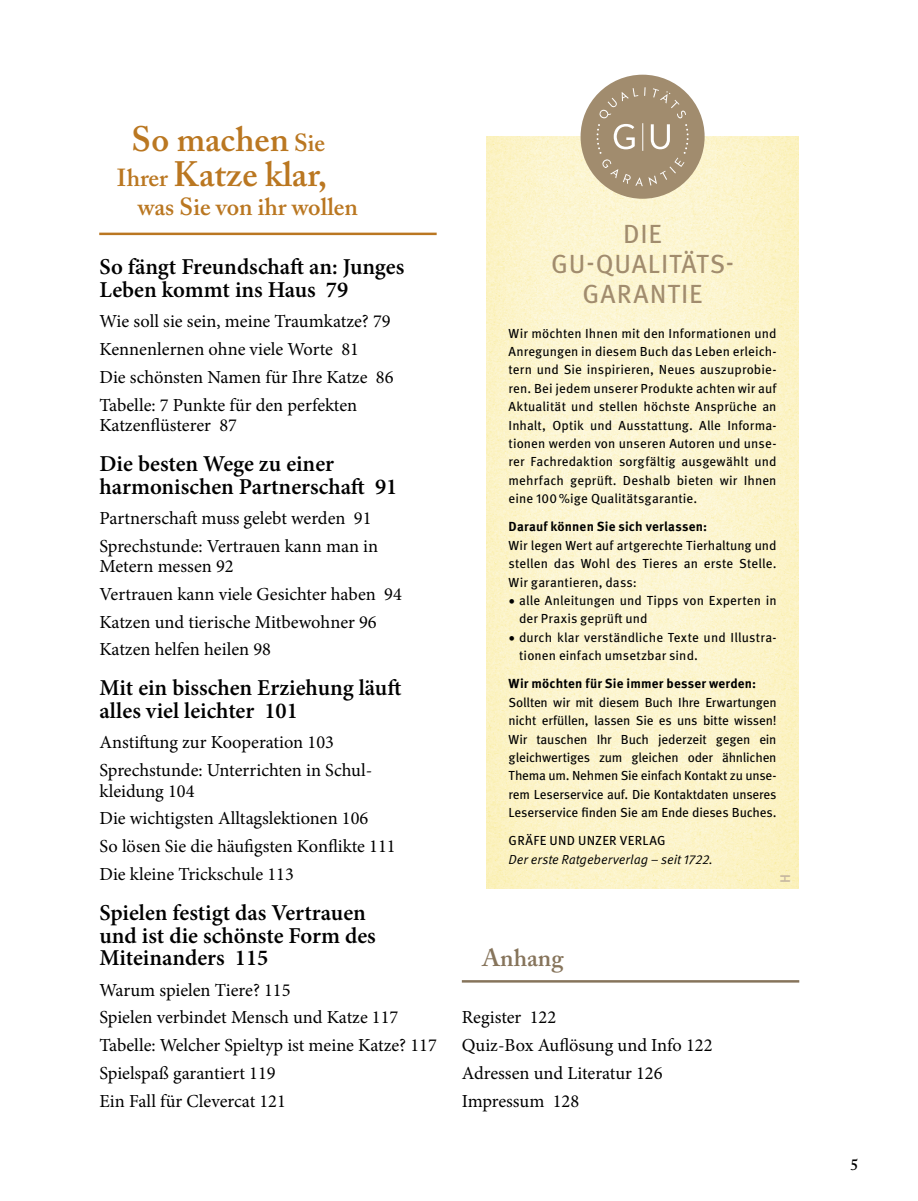
<style>
.page{position:relative;width:918px;height:1201px;background:#fff}
.page>*{position:absolute;margin:0;border:0;box-sizing:border-box;transform-origin:0 0}
.t1{font:600 35px/34.8px "Adobe Caslon Pro";color:#ba7721;text-align:center}
.t2{font:26.25px/29.8px "Meta OT";letter-spacing:.03em;color:#a18c6e;text-align:center}
.t3{font:600 24.5px "Adobe Caslon Pro";color:#ba7721}
.t4{font:600 24.5px "Adobe Caslon Pro";color:#86745b}
.t5{font:600 22.75px/22.8px "Minion Pro";color:#000}
.t6{font:18.38px/27.8px "Minion Pro";color:#000}
.t7{font:600 15.75px "Adobe Caslon Pro";color:#000}
.t8{font:500 14px "Meta OT";color:#c5b6a0}
.t9{font:13.12px/18.4px "Meta OT";letter-spacing:.005em;color:#000;text-align:justify}
.t10{font:700 13.12px "Meta OT";letter-spacing:.015em;color:#000}
.t11{font:13.12px "Meta OT Norm Ita";letter-spacing:-.005em;color:#000}
.s1{font-size:24.5px}
</style>
<div class="page">
<img style="left:486px;top:137px;width:313px;height:751px">
<div style="left:580px;top:75px;width:124px;height:124px;background:#a18c6e;border-radius:50%"></div>
<svg style="left:596px;top:87px;width:92px;height:99px"></svg>
<hr style="left:99px;top:233px;width:338px;height:2px;background:#ba7721">
<hr style="left:462px;top:980px;width:337px;height:2px;background:#86745b">
<h1 class="t1" style="left:117px;top:125px;width:212px">So machen <span class="s1">Sie<br>Ihrer</span> Katze klar,</h1>
<h3 class="t3" style="left:138px;top:197px;width:221px">was Sie von ihr wollen</h3>
<h3 class="t5" style="left:99px;top:258px;width:306px">So fängt Freundschaft an: Junges<br>Leben kommt ins Haus 79</h3>
<h3 class="t6" style="left:99px;top:309px;width:295px">Wie soll sie sein, meine Traumkatze? 79<br>Kennenlernen ohne viele Worte 81<br>Die schönsten Namen für Ihre Katze 86<br>Tabelle: 7 Punkte für den perfekten</h3>
<h3 class="t6" style="left:99px;top:413px;width:139px">Katzenflüsterer 87</h3>
<h3 class="t5" style="left:99px;top:454px;width:299px">Die besten Wege zu einer harmonischen Partnerschaft 91</h3>
<h3 class="t6" style="left:99px;top:506px;width:280px">Partnerschaft muss gelebt werden 91<br>Sprechstunde: Vertrauen kann man in</h3>
<h3 class="t6" style="left:99px;top:554px;width:304px">Metern messen 92<br>Vertrauen kann viele Gesichter haben 94<br>Katzen und tierische Mitbewohner 96<br>Katzen helfen heilen 98</h3>
<h3 class="t5" style="left:99px;top:679px;width:303px">Mit ein bisschen Erziehung läuft alles viel leichter 101</h3>
<h3 class="t6" style="left:99px;top:730px;width:274px">Anstiftung zur Kooperation 103<br>Sprechstunde: Unterrichten in Schul -</h3>
<h3 class="t6" style="left:99px;top:778px;width:298px">kleidung 104<br>Die wichtigsten Alltagslektionen 106<br>So lösen Sie die häufigsten Konflikte 111<br>Die kleine Trickschule 113</h3>
<h3 class="t5" style="left:99px;top:903px;width:278px">Spielen festigt das Vertrauen und ist die schönste Form des<br>Miteinanders 115</h3>
<h3 class="t6" style="left:99px;top:977px;width:339px">Warum spielen Tiere? 115<br>Spielen verbindet Mensch und Katze 117<br>Tabelle: Welcher Spieltyp ist meine Katze? 117<br>Spielspaß garantiert 119<br>Ein Fall für Clevercat 121</h3>
<h2 class="t2" style="left:551px;top:220px;width:184px">DIE<br>GU-QUALITÄTS-<br>GARANTIE</h2>
<p class="t9" style="left:508px;top:324px;width:269px">Wir möchten Ihnen mit den Informationen und Anregungen in diesem Buch das Leben erleich&shy;tern und Sie inspirieren, Neues auszuprobie&shy;ren. Bei jedem unserer Produkte achten wir auf Aktualität und stellen höchste Ansprüche an Inhalt, Optik und Ausstattung. Alle Informa&shy;tionen werden von unseren Autoren und unse&shy;rer Fachredaktion sorgfältig ausgewählt und mehrfach geprüft. Deshalb bieten wir Ihnen eine 100 %ige Qualitätsgarantie.</p>
<p class="t10" style="left:508px;top:519px;width:200px">Darauf können Sie sich verlassen:</p>
<p class="t9" style="left:508px;top:536px;width:269px">Wir legen Wert auf artgerechte Tierhaltung und stellen das Wohl des Tieres an erste Stelle.<br>Wir garantieren, dass:</p>
<p class="t9" style="left:519px;top:591px;width:259px;text-indent:-10px">• alle Anleitungen und Tipps von Experten in der Praxis geprüft und</p>
<p class="t9" style="left:519px;top:628px;width:259px;text-indent:-10px">• durch klar verständliche Texte und Illustra&shy;tionen einfach umsetzbar sind.</p>
<p class="t10" style="left:508px;top:676px;width:249px">Wir möchten für Sie immer besser werden:</p>
<p class="t9" style="left:508px;top:693px;width:269px">Sollten wir mit diesem Buch Ihre Erwartungen nicht erfüllen, lassen Sie es uns bitte wissen!<br>Wir tauschen Ihr Buch jederzeit gegen ein gleichwertiges zum gleichen oder ähnlichen Thema um. Nehmen Sie einfach Kontakt zu unse&shy;rem Leserservice auf. Die Kontaktdaten unseres Leserservice finden Sie am Ende dieses Buches.</p>
<p class="t9" style="left:508px;top:832px;width:158px">GRÄFE UND UNZER VERLAG</p>
<p class="t11" style="left:508px;top:854px;width:206px">Der erste Ratgeberverlag – seit 1722.</p>
<h3 class="t4" style="left:482px;top:948px;width:83px">Anhang</h3>
<h3 class="t6" style="left:462px;top:1005px;width:252px">Register 122<br>Quiz-Box Auflösung und Info 122<br>Adressen und Literatur 126<br>Impressum 128</h3>
<p class="t8" style="left:777px;top:882px;width:10px;rotate:-90deg">H</p>
<p class="t7" style="left:850px;top:1158px;width:9px">5</p>
</div>
